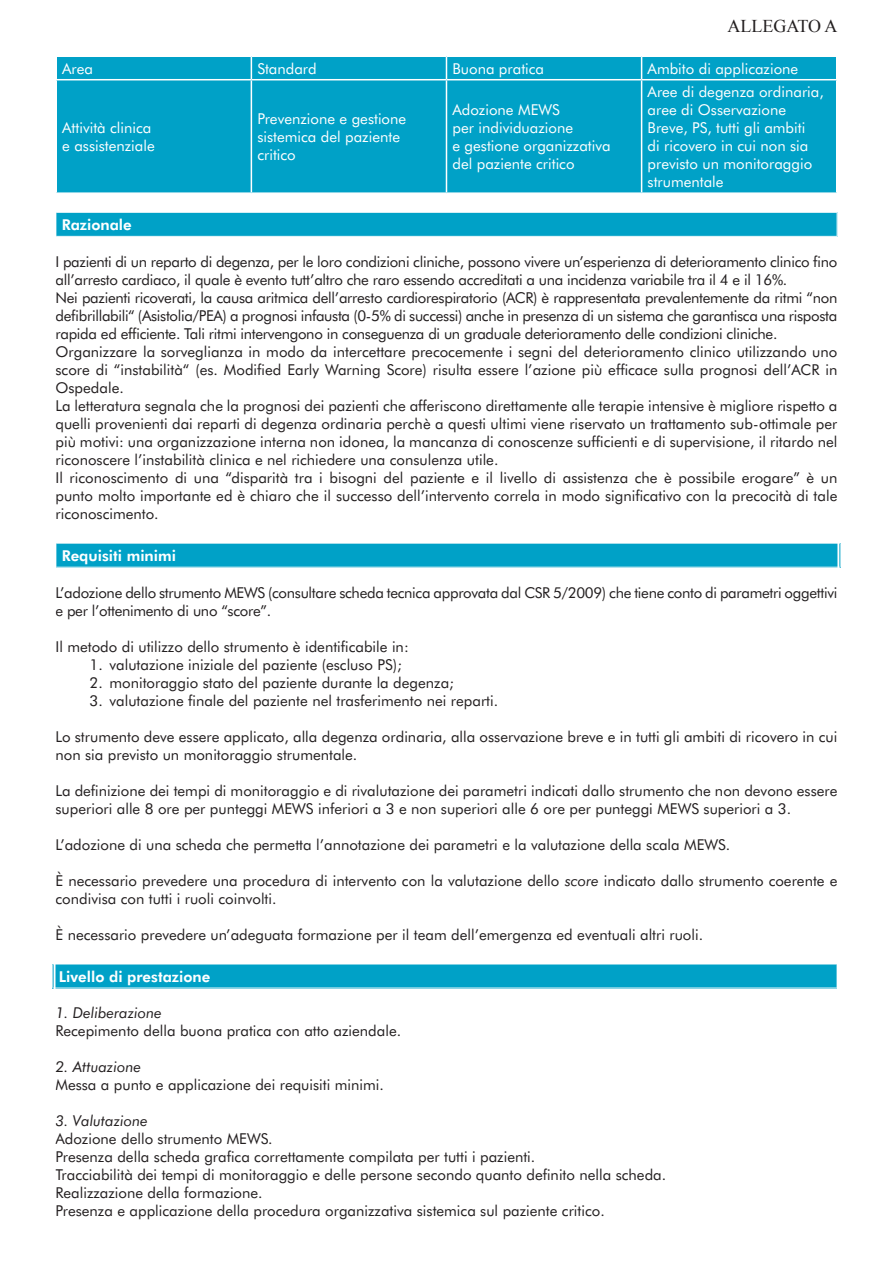
<style>
.page{position:relative;width:893px;height:1263px;background:#fff}
.page>*{position:absolute;margin:0;border:0;box-sizing:border-box;transform-origin:0 0}
.t1{font:18px "Times New Roman";color:#231f20}
.t2{font:15px/18px "Futura BT";color:#231f20}
.t3{font:15px/18px "Futura BT";color:#fff}
.t4{font:15px/18px "Futura BT";letter-spacing:-.02em;color:#231f20}
.t5{font:800 15px "Futura BT";color:#fff}
.t6{font:italic 15px "Futura BT";color:#231f20}
.s1{font-style:italic}
</style>
<div class="page">
<div style="left:57px;top:57px;width:779px;height:135px;background:#00a1c7"></div>
<svg style="left:251px;top:57px;width:1px;height:22px"></svg>
<svg style="left:446px;top:57px;width:1px;height:22px"></svg>
<svg style="left:641px;top:57px;width:1px;height:22px"></svg>
<hr style="left:56px;top:79px;width:195px;height:1px;background:#fff">
<hr style="left:251px;top:79px;width:195px;height:1px;background:#fff">
<hr style="left:251px;top:80px;width:1px;height:112px;background:#fff">
<hr style="left:446px;top:79px;width:196px;height:1px;background:#fff">
<hr style="left:446px;top:80px;width:1px;height:112px;background:#fff">
<hr style="left:642px;top:79px;width:195px;height:1px;background:#fff">
<hr style="left:641px;top:80px;width:1px;height:112px;background:#fff">
<div style="left:56px;top:212px;width:781px;height:24px;background:#00a1c7"></div>
<hr style="left:56px;top:212px;width:781px;height:1px;background:#fff">
<div style="left:56px;top:543px;width:784px;height:24px;background:#00a1c7"></div>
<hr style="left:56px;top:543px;width:784px;height:1px;background:#fff">
<svg style="left:840px;top:543px;width:1px;height:24px"></svg>
<div style="left:53px;top:964px;width:784px;height:24px;background:#00a1c7"></div>
<hr style="left:52px;top:964px;width:785px;height:1px;background:#fff">
<svg style="left:52px;top:964px;width:1px;height:24px"></svg>
<p class="t1" style="left:727px;top:14px;width:112px">ALLEGATO A</p>
<p class="t3" style="left:62px;top:59px;width:32px">Area</p>
<p class="t3" style="left:257px;top:59px;width:61px">Standard</p>
<p class="t3" style="left:452px;top:59px;width:93px">Buona pratica</p>
<p class="t3" style="left:648px;top:59px;width:152px">Ambito di applicazione</p>
<p class="t3" style="left:62px;top:119px;width:94px">Attività clinica e assistenziale</p>
<p class="t3" style="left:257px;top:110px;width:150px">Prevenzione e gestione sistemica del paziente critico</p>
<p class="t3" style="left:452px;top:101px;width:160px">Adozione MEWS<br>per individuazione<br>e gestione organizzativa del paziente critico</p>
<p class="t3" style="left:648px;top:83px;width:178px">Aree di degenza ordinaria, aree di Osservazione<br>Breve, PS, tutti gli ambiti<br>di ricovero in cui non sia previsto un monitoraggio strumentale</p>
<p class="t5" style="left:62px;top:216px;width:71px">Razionale</p>
<p class="t2" style="left:56px;top:252px;width:783px">I pazienti di un reparto di degenza, per le loro condizioni cliniche, possono vivere un’esperienza di deterioramento clinico fino all’arresto cardiaco, il quale è evento tutt’altro che raro essendo accreditati a una incidenza variabile tra il 4 e il 16%.<br>Nei pazienti ricoverati, la causa aritmica dell’arresto cardiorespiratorio (ACR) è rappresentata prevalentemente da ritmi “non defibrillabili“ (Asistolia/PEA) a prognosi infausta (0-5% di successi) anche in presenza di un sistema che garantisca una risposta rapida ed efficiente. Tali ritmi intervengono in conseguenza di un graduale deterioramento delle condizioni cliniche.<br>Organizzare la sorveglianza in modo da intercettare precocemente i segni del deterioramento clinico utilizzando uno score di “instabilità“ (es. Modified Early Warning Score) risulta essere l’azione più efficace sulla prognosi dell’ACR in Ospedale.<br>La letteratura segnala che la prognosi dei pazienti che afferiscono direttamente alle terapie intensive è migliore rispetto a quelli provenienti dai reparti di degenza ordinaria perchè a questi ultimi viene riservato un trattamento sub-ottimale per più motivi: una organizzazione interna non idonea, la mancanza di conoscenze sufficienti e di supervisione, il ritardo nel riconoscere l’instabilità clinica e nel richiedere una consulenza utile.<br>Il riconoscimento di una “disparità tra i bisogni del paziente e il livello di assistenza che è possibile erogare” è un punto molto importante ed è chiaro che il successo dell’intervento correla in modo significativo con la precocità di tale riconoscimento.</p>
<p class="t5" style="left:62px;top:547px;width:116px">Requisiti minimi</p>
<p class="t4" style="left:56px;top:583px;width:783px">L’adozione dello strumento MEWS (consultare scheda tecnica approvata dal CSR 5/2009) che tiene conto di parametri oggettivi e per l’ottenimento di uno “score”.</p>
<p class="t2" style="left:56px;top:637px;width:355px">Il metodo di utilizzo dello strumento è identificabile in:</p>
<p class="t2" style="left:90px;top:655px;width:314px">1. valutazione iniziale del paziente (escluso PS);</p>
<p class="t2" style="left:90px;top:673px;width:366px">2. monitoraggio stato del paziente durante la degenza;</p>
<p class="t2" style="left:90px;top:691px;width:410px">3. valutazione finale del paziente nel trasferimento nei reparti.</p>
<p class="t2" style="left:56px;top:727px;width:783px">Lo strumento deve essere applicato, alla degenza ordinaria, alla osservazione breve e in tutti gli ambiti di ricovero in cui non sia previsto un monitoraggio strumentale.</p>
<p class="t2" style="left:56px;top:781px;width:783px">La definizione dei tempi di monitoraggio e di rivalutazione dei parametri indicati dallo strumento che non devono essere superiori alle 8 ore per punteggi MEWS inferiori a 3 e non superiori alle 6 ore per punteggi MEWS superiori a 3.</p>
<p class="t2" style="left:56px;top:835px;width:676px">L’adozione di una scheda che permetta l’annotazione dei parametri e la valutazione della scala MEWS.</p>
<p class="t2" style="left:56px;top:871px;width:783px">È necessario prevedere una procedura di intervento con la valutazione dello <span class="s1">score</span> indicato dallo strumento coerente e condivisa con tutti i ruoli coinvolti.</p>
<p class="t2" style="left:56px;top:925px;width:649px">È necessario prevedere un’adeguata formazione per il team dell’emergenza ed eventuali altri ruoli.</p>
<p class="t5" style="left:59px;top:967px;width:153px">Livello di prestazione</p>
<p class="t6" style="left:56px;top:1004px;width:108px">1. Deliberazione</p>
<p class="t2" style="left:56px;top:1022px;width:347px">Recepimento della buona pratica con atto aziendale.</p>
<p class="t6" style="left:56px;top:1058px;width:87px">2. Attuazione</p>
<p class="t2" style="left:56px;top:1076px;width:330px">Messa a punto e applicazione dei requisiti minimi.</p>
<p class="t6" style="left:56px;top:1112px;width:94px">3. Valutazione</p>
<p class="t2" style="left:56px;top:1130px;width:612px">Adozione dello strumento MEWS.<br>Presenza della scheda grafica correttamente compilata per tutti i pazienti.<br>Tracciabilità dei tempi di monitoraggio e delle persone secondo quanto definito nella scheda.<br>Realizzazione della formazione.<br>Presenza e applicazione della procedura organizzativa sistemica sul paziente critico.</p>
</div>
